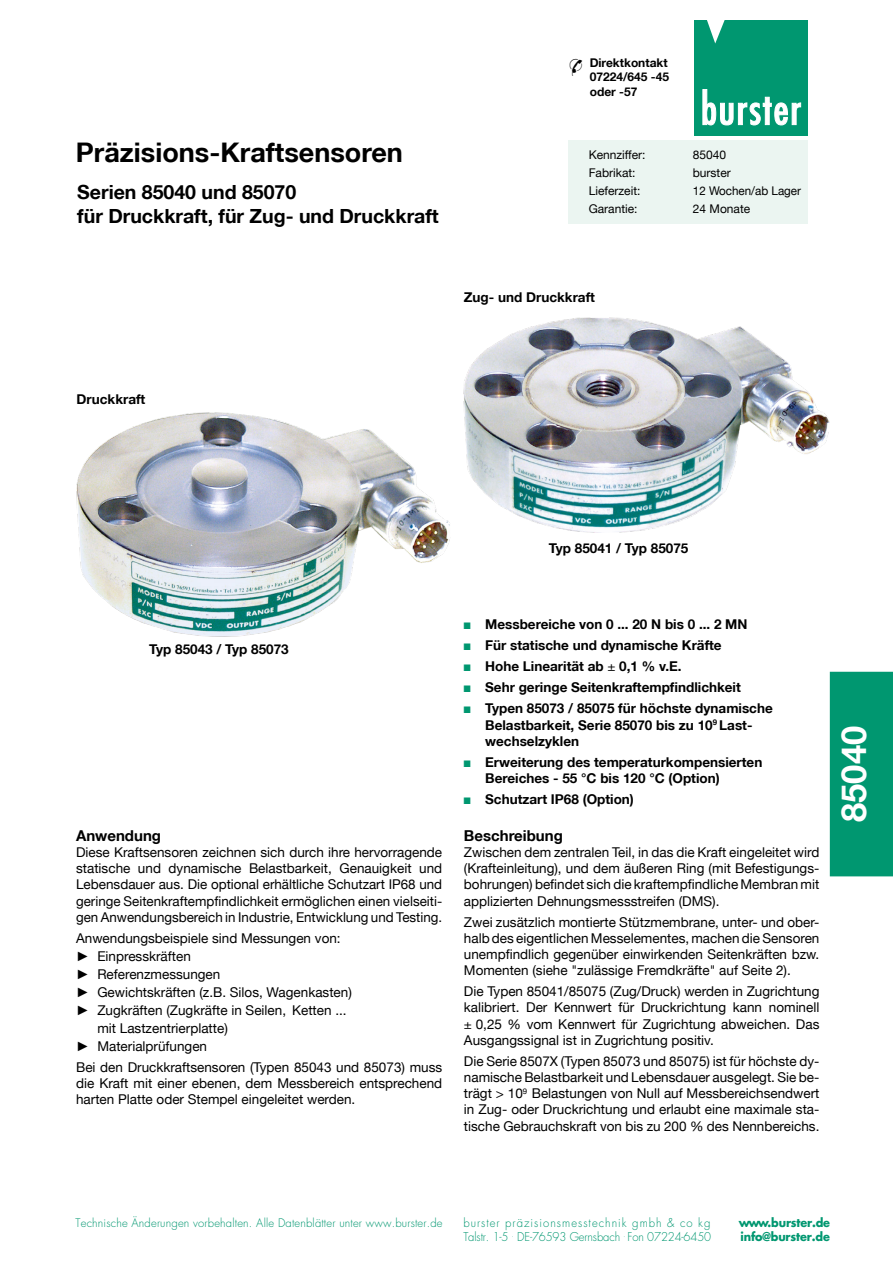
<style>
.page{position:relative;width:893px;height:1263px;background:#fff}
.page>*{position:absolute;margin:0;border:0;box-sizing:border-box;transform-origin:0 0}
.t1{font:700 34.5px "Helvetica Neue LT";color:#fff}
.t2{font:700 27px "Helvetica Neue LT";color:#000}
.t3{font:700 19.5px/23.4px "Helvetica Neue LT";color:#000}
.t4{font:19.5px "Monotype Sorts";color:#000}
.t5{font:700 15px "Helvetica Neue LT";color:#000}
.t6{font:13.5px/16.2px "Helvetica Neue LT";color:#000;text-align:justify}
.t7{font:700 13.5px/21px "Helvetica Neue LT";color:#000}
.t8{font:12px "Helvetica Neue LT";color:#000}
.t9{font:700 12px/14.4px "Helvetica Neue LT";color:#000;text-align:justify}
.t10{font:300 11.85px "Futura LT";letter-spacing:-.01em;color:#009770;scale:.95 1}
.t11{font:300 11.85px "Futura LT";letter-spacing:.09em;color:#009770;scale:.95 1}
.t12{font:700 11.85px "Futura LT";letter-spacing:-.01em;color:#009770;scale:.95 1}
.t13{font:300 11.55px "Futura LT";letter-spacing:.015em;color:#009770}
.s1{font-family:"Arial"}
.s2{font-family:"Monotype Sorts";font-weight:400;font-size:9px;color:#009770}
.s3{font-weight:400}
</style>
<div class="page">
<img style="left:76px;top:413px;width:374px;height:223px">
<img style="left:463px;top:318px;width:366px;height:215px">
<div style="left:830px;top:672px;width:63px;height:204px;background:#009770"></div>
<div style="left:568px;top:140px;width:240px;height:84px;background:#ebf5f1"></div>
<div style="left:694px;top:20px;width:114px;height:116px;background:#009770"></div>
<svg style="left:707px;top:20px;width:18px;height:23px"></svg>
<svg style="left:702px;top:89px;width:99px;height:37px"></svg>
<h2 class="t2" style="left:76px;top:135px;width:328px">Präzisions-Kraftsensoren</h2>
<h3 class="t3" style="left:77px;top:180px;width:363px">Serien 85040 und 85070<br>für Druckkraft, für Zug- und Druckkraft</h3>
<p class="t9" style="left:590px;top:55px;width:81px">Direktkontakt 07224/645 -45 oder -57</p>
<h3 class="t4" style="left:568px;top:56px;width:17px">&amp;</h3>
<p class="t8" style="left:589px;top:148px;width:58px">Kennziffer:</p>
<p class="t8" style="left:693px;top:148px;width:35px">85040</p>
<p class="t8" style="left:589px;top:166px;width:48px">Fabrikat:</p>
<p class="t8" style="left:693px;top:166px;width:40px">burster</p>
<p class="t8" style="left:589px;top:184px;width:53px">Lieferzeit:</p>
<p class="t8" style="left:693px;top:184px;width:110px">12 Wochen/ab Lager</p>
<p class="t8" style="left:589px;top:202px;width:50px">Garantie:</p>
<p class="t8" style="left:693px;top:202px;width:59px">24 Monate</p>
<p class="t7" style="left:464px;top:287px;width:133px">Zug- und Druckkraft</p>
<p class="t7" style="left:77px;top:388px;width:70px">Druckkraft</p>
<p class="t7" style="left:549px;top:538px;width:141px">Typ 85041 / Typ 85075</p>
<p class="t7" style="left:149px;top:638px;width:141px">Typ 85043 / Typ 85073</p>
<p class="t5" style="left:76px;top:826px;width:87px">Anwendung</p>
<p class="t6" style="left:76px;top:844px;width:368px">Diese Kraftsensoren zeichnen sich durch ihre hervorragende statische und dynamische Belastbarkeit, Genauigkeit und Lebensdauer aus. Die optional erhältliche Schutzart IP68 und geringe Seitenkraftempfindlichkeit ermöglichen einen vielseiti&shy;gen Anwendungsbereich in Industrie, Entwicklung und Testing.</p>
<p class="t6" style="left:76px;top:930px;width:266px">Anwendungsbeispiele sind Messungen von:</p>
<p class="t6" style="left:76px;top:948px;width:116px"><span class="s1">►</span> Einpresskräften</p>
<p class="t6" style="left:76px;top:966px;width:146px"><span class="s1">►</span> Referenzmessungen</p>
<p class="t6" style="left:76px;top:984px;width:277px"><span class="s1">►</span> Gewichtskräften (z.B. Silos, Wagenkasten)</p>
<p class="t6" style="left:76px;top:1002px;width:272px"><span class="s1">►</span> Zugkräften (Zugkräfte in Seilen, Ketten ...</p>
<p class="t6" style="left:97px;top:1020px;width:132px">mit Lastzentrierplatte)</p>
<p class="t6" style="left:76px;top:1038px;width:133px"><span class="s1">►</span> Materialprüfungen</p>
<p class="t6" style="left:76px;top:1059px;width:368px">Bei den Druckkraftsensoren (Typen 85043 und 85073) muss die Kraft mit einer ebenen, dem Messbereich entsprechend harten Platte oder Stempel eingeleitet werden.</p>
<p class="t7" style="left:464px;top:614px;width:310px"><span class="s2">N</span> Messbereiche von 0 ... 20 N bis 0 ... 2 MN<br><span class="s2">N</span> Für statische und dynamische Kräfte<br><span class="s2">N</span> Hohe Linearität ab <span class="s3">±</span> 0,1 % v.E.<br><span class="s2">N</span> Sehr geringe Seitenkraftempfindlichkeit<br><span class="s2">N</span> Typen 85073 / 85075 für höchste dynamische</p>
<p class="t7" style="left:485px;top:716px;width:269px;line-height:16.2px">Belastbarkeit, Serie 85070 bis zu 10<sup>9</sup> Last&shy;wechselzyklen</p>
<p class="t7" style="left:485px;top:754px;width:279px;line-height:16.2px;text-indent:-21px"><span class="s2">N</span> Erweiterung des temperaturkompensierten<br>Bereiches - 55 °C bis 120 °C (Option)</p>
<p class="t7" style="left:464px;top:788px;width:171px"><span class="s2">N</span> Schutzart IP68 (Option)</p>
<p class="t5" style="left:464px;top:826px;width:100px">Beschreibung</p>
<p class="t6" style="left:464px;top:844px;width:357px">Zwischen dem zentralen Teil, in das die Kraft eingeleitet wird (Krafteinleitung), und dem äußeren Ring (mit Befestigungs&shy;bohrungen) befindet sich die kraftempfindliche Membran mit applizierten Dehnungsmessstreifen (DMS).</p>
<p class="t6" style="left:464px;top:913px;width:357px">Zwei zusätzlich montierte Stützmembrane, unter- und ober&shy;halb des eigentlichen Messelementes, machen die Sensoren unempfindlich gegenüber einwirkenden Seitenkräften bzw.<br>Momenten (siehe "zulässige Fremdkräfte" auf Seite 2).</p>
<p class="t6" style="left:464px;top:983px;width:357px">Die Typen 85041/85075 (Zug/Druck) werden in Zugrichtung kalibriert. Der Kennwert für Druckrichtung kann nominell ± 0,25 % vom Kennwert für Zugrichtung abweichen. Das Ausgangssignal ist in Zugrichtung positiv.</p>
<p class="t6" style="left:464px;top:1053px;width:357px">Die Serie 8507X (Typen 85073 und 85075) ist für höchste dy&shy;namische Belastbarkeit und Lebensdauer ausgelegt. Sie be&shy;trägt &gt; 10<sup>9</sup> Belastungen von Null auf Messbereichsendwert in Zug- oder Druckrichtung und erlaubt eine maximale sta&shy;tische Gebrauchskraft von bis zu 200 % des Nennbereichs.</p>
<h1 class="t1" style="left:832px;top:822px;width:97px;rotate:-90deg">85040</h1>
<p class="t13" style="left:76px;top:1216px;width:369px">Technische Änderungen vorbehalten. Alle Datenblätter unter www.burster.de</p>
<p class="t11" style="left:463px;top:1216px;width:262px">burster präzisionsmesstechnik gmbh &amp; co kg</p>
<p class="t12" style="left:739px;top:1215px;width:98px">www.burster.de</p>
<p class="t10" style="left:463px;top:1229px;width:262px">Talstr. 1-5 <sup>.</sup> DE-76593 Gernsbach <sup>.</sup> Fon 07224-6450</p>
<p class="t12" style="left:740px;top:1228px;width:96px">info@burster.de</p>
</div>
